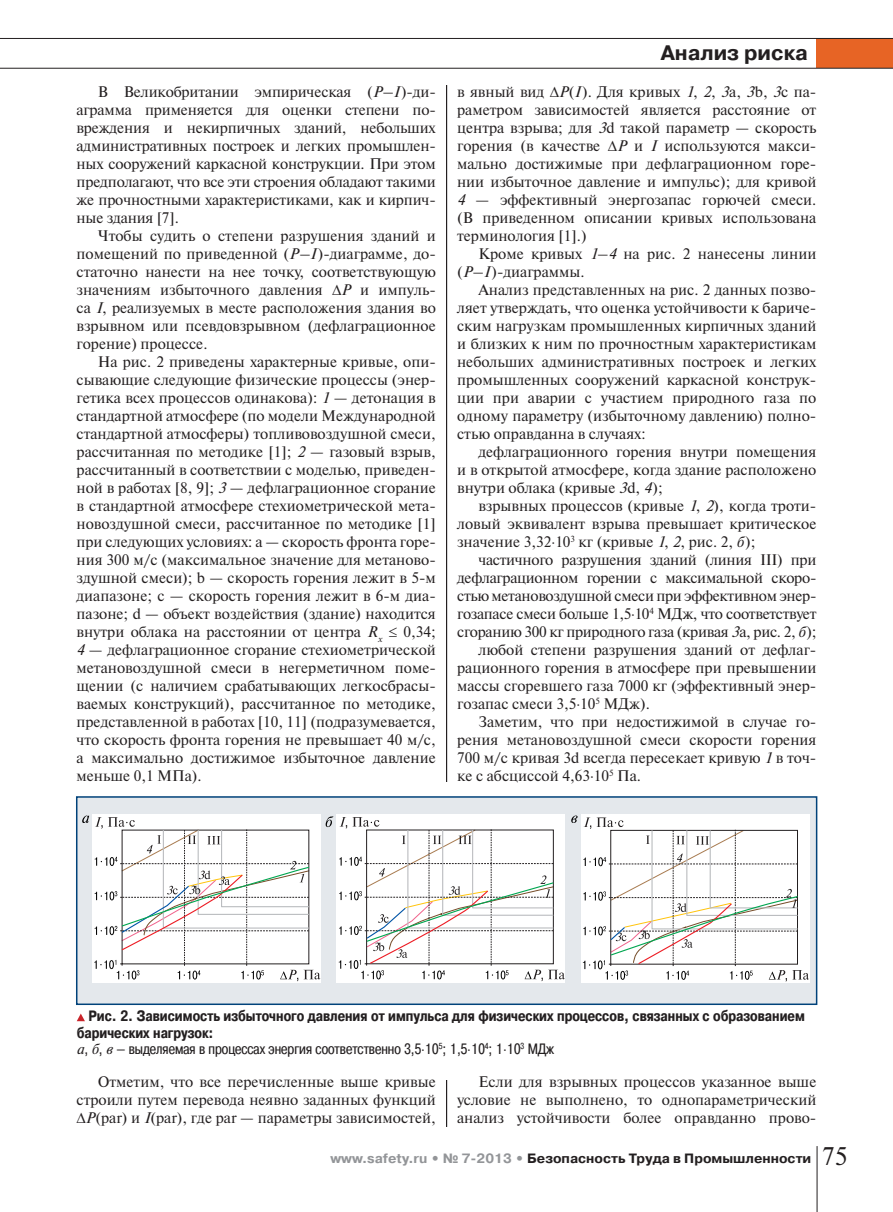
<style>
.page{position:relative;width:893px;height:1212px;background:#fff}
.page>*{position:absolute;margin:0;border:0;box-sizing:border-box;transform-origin:0 0}
.t1{font:700 21px "Pragmatica C";color:#231f20}
.t2{font:15.3px/18px "Newton C";color:#231f20;text-align:justify}
.t3{font:15.3px "Newton C";letter-spacing:-.02em;color:#231f20}
.t4{font:700 15px/16.5px "Pragmatica Cond C";color:#231f20}
.t5{font:700 13.5px "Pragmatica C";color:#231f20}
.s1{font-style:italic}
.s2{font-family:"Newton C";font-weight:400;font-style:italic}
.s3{font-weight:400}
.s4{color:#939598}
.s5{font-family:"Newton C";font-weight:400;font-size:25.5px}
</style>
<div class="page">
<div style="left:816px;top:38px;width:77px;height:30px;background:#e76425"></div>
<hr style="left:817px;top:1146px;width:1px;height:66px;background:#231f20">
<hr style="left:0;top:38px;width:893px;height:1px;background:#231f20">
<hr style="left:0;top:68px;width:893px;height:1px;background:#231f20">
<hr style="left:446px;top:85px;width:1px;height:1042px;background:#231f20">
<div style="left:436px;top:782px;width:21px;height:298px;background:#fff"></div>
<div style="left:77px;top:797px;width:740px;height:207px;background:#e4e8ec"></div>
<div style="left:336px;top:815px;width:228px;height:168px;background:#fff"></div>
<svg style="left:326px;top:816px;width:7px;height:11px"></svg>
<svg style="left:82px;top:815px;width:238px;height:166px;background:#efeeee"></svg>
<svg style="left:339px;top:817px;width:226px;height:164px"></svg>
<svg style="left:571px;top:815px;width:238px;height:166px;background:#efefee"></svg>
<div style="left:76px;top:796px;width:741px;height:209px;border:2px solid #00427a"></div>
<svg style="left:77px;top:1013px;width:8px;height:8px"></svg>
<p class="t2" style="left:77px;top:84px;width:361px;text-indent:21px">В Великобритании эмпирическая (<span class="s1">P</span>–<span class="s1">I</span> )-ди&shy;аграмма применяется для оценки степени по&shy;вреждения и некирпичных зданий, небольших административных построек и легких промышлен&shy;ных сооружений каркасной конструкции. При этом предполагают, что все эти строения обладают такими же прочностными характеристиками, как и кирпич&shy;ные здания [7].</p>
<p class="t2" style="left:77px;top:228px;width:361px;text-indent:21px">Чтобы судить о степени разрушения зданий и помещений по приведенной (<span class="s1">P–I</span>)-диаграмме, до&shy;статочно нанести на нее точку, соответствующую значениям избыточного давления <span class="s1">P</span> и импуль&shy;са <span class="s1">I</span>, реализуемых в месте расположения здания во взрывном или псевдовзрывном (дефлаграционное горение) процессе.</p>
<p class="t2" style="left:77px;top:354px;width:361px;text-indent:21px">На рис. 2 приведены характерные кривые, опи&shy;сывающие следующие физические процессы (энер&shy;гетика всех процессов одинакова): <span class="s1">1</span> — детонация в стандартной атмосфере (по модели Международной стандартной атмосферы) топливовоздушной смеси, рассчитанная по методике [1]; <span class="s1">2</span> — газовый взрыв, рассчитанный в соответствии с моделью, приведен&shy;ной в работах [8, 9]; <span class="s1">3</span> — дефлаграционное сгорание в стандартной атмосфере стехиометрической мета&shy;новоздушной смеси, рассчитанное по методике [1] при следующих условиях: a — скорость фронта горе&shy;ния 300 м/с (максимальное значение для метаново&shy;здушной смеси); b — скорость горения лежит в 5-м диапазоне; c — скорость горения лежит в 6-м диа&shy;пазоне; d — объект воздействия (здание) находится внутри облака на расстоянии от центра <span class="s1">R</span><sub>x</sub> ≤ 0,34; <span class="s1">4</span> — дефлаграционное сгорание стехиометрической метановоздушной смеси в негерметичном поме&shy;щении (с наличием срабатывающих легкосбрасы&shy;ваемых конструкций), рассчитанное по методике, представленной в работах [10, 11] (подразумевается, что скорость фронта горения не превышает 40 м/с, а максимально достижимое избыточное давление меньше 0,1 МПа).</p>
<h1 class="t1" style="left:661px;top:45px;width:149px">Анализ риска</h1>
<p class="t2" style="left:457px;top:84px;width:361px">в явный вид <span class="s1">P</span>(<span class="s1">I</span>). Для кривых <span class="s1">1</span>, <span class="s1">2</span>, <span class="s1">3</span>a, <span class="s1">3</span>b, <span class="s1">3</span>c па&shy;раметром зависимостей является расстояние от центра взрыва; для <span class="s1">3</span>d такой параметр — скорость горения (в качестве <span class="s1">P</span> и <span class="s1">I</span> используются макси&shy;мально достижимые при дефлаграционном горе&shy;нии избыточное давление и импульс); для кривой <span class="s1">4</span> — эффективный энергозапас горючей смеси. (В приведенном описании кривых использована терминология [1].)</p>
<p class="t2" style="left:457px;top:246px;width:361px;text-indent:21px">Кроме кривых <span class="s1">1</span>–<span class="s1">4</span> на рис. 2 нанесены линии (<span class="s1">P</span>–<span class="s1">I</span>)-диаграммы.</p>
<p class="t2" style="left:457px;top:282px;width:361px;text-indent:21px">Анализ представленных на рис. 2 данных позво&shy;ляет утверждать, что оценка устойчивости к бариче&shy;ским нагрузкам промышленных кирпичных зданий и близких к ним по прочностным характеристикам небольших административных построек и легких промышленных сооружений каркасной конструк&shy;ции при аварии с участием природного газа по одному параметру (избыточному давлению) полно&shy;стью оправданна в случаях:</p>
<p class="t2" style="left:457px;top:444px;width:361px;text-indent:21px">дефлаграционного горения внутри помещения и в открытой атмосфере, когда здание расположено внутри облака (кривые <span class="s1">3</span>d, <span class="s1">4</span>);</p>
<p class="t2" style="left:457px;top:498px;width:361px;text-indent:21px">взрывных процессов (кривые <span class="s1">1</span>, <span class="s1">2</span>), когда троти&shy;ловый эквивалент взрыва превышает критическое значение 3,32⋅10<sup>3</sup> кг (кривые <span class="s1">1</span>, <span class="s1">2</span>, рис. 2, <span class="s1">б</span>);</p>
<p class="t3" style="left:478px;top:554px;width:340px">частичного разрушения зданий (линия III) при</p>
<p class="t3" style="left:457px;top:572px;width:361px">дефлаграционном горении с максимальной скоро-</p>
<p class="t3" style="left:457px;top:590px;width:361px">стью метановоздушной смеси при эффективном энер-</p>
<p class="t3" style="left:457px;top:608px;width:361px">гозапасе смеси больше 1,5⋅10<sup>4</sup> МДж, что соответствует</p>
<p class="t3" style="left:457px;top:626px;width:361px">сгоранию 300 кг природного газа (кривая <span class="s1">3</span>а, рис. 2, <span class="s1">б</span>);</p>
<p class="t2" style="left:478px;top:642px;width:340px">любой степени разрушения зданий от дефлаг-</p>
<p class="t2" style="left:457px;top:660px;width:361px">рационного горения в атмосфере при превышении</p>
<p class="t2" style="left:457px;top:678px;width:361px">массы сгоревшего газа 7000 кг (эффективный энер-</p>
<p class="t2" style="left:457px;top:696px;width:194px">гозапас смеси 3,5⋅10<sup>5</sup> МДж).</p>
<p class="t2" style="left:478px;top:714px;width:340px">Заметим, что при недостижимой в случае го-</p>
<p class="t2" style="left:457px;top:732px;width:361px">рения метановоздушной смеси скорости горения</p>
<p class="t2" style="left:457px;top:750px;width:361px">700 м/с кривая 3d всегда пересекает кривую <span class="s1">1</span> в точ-</p>
<p class="t2" style="left:457px;top:768px;width:186px">ке с абсциссой 4,63⋅10<sup>5</sup> Па.</p>
<p class="t4" style="left:77px;top:1009px;width:730px;text-indent:12px">Рис. 2. Зависимость избыточного давления от импульса для физических процессов, связанных с образованием барических нагрузок:<br><span class="s2">а</span><span class="s3">,</span> <span class="s2">б</span><span class="s3">,</span> <span class="s2">в</span> <span class="s3">— выделяемая в процессах энергия соответственно 3,5</span>⋅<span class="s3">10</span><sup>5</sup><span class="s3">; 1,5</span>⋅<span class="s3">10</span><sup>4</sup><span class="s3">; 1</span>⋅<span class="s3">10</span><sup>3</sup> <span class="s3">МДж</span></p>
<p class="t2" style="left:77px;top:1074px;width:361px;text-align:right">Отметим, что все перечисленные выше кривые строили путем перевода неявно заданных функций<br><span class="s1">P</span>(par) и <span class="s1">I</span>(par), где par — параметры зависимостей,</p>
<p class="t2" style="left:457px;top:1074px;width:361px;text-indent:21px">Если для взрывных процессов указанное выше условие не выполнено, то однопараметрический анализ устойчивости более оправданно прово-</p>
<p class="t5" style="left:330px;top:1153px;width:519px"><span class="s4">www.safety.ru • № 7-2013 •</span> Безопасность Труда в Промышленности <span class="s5">75</span></p>
</div>
